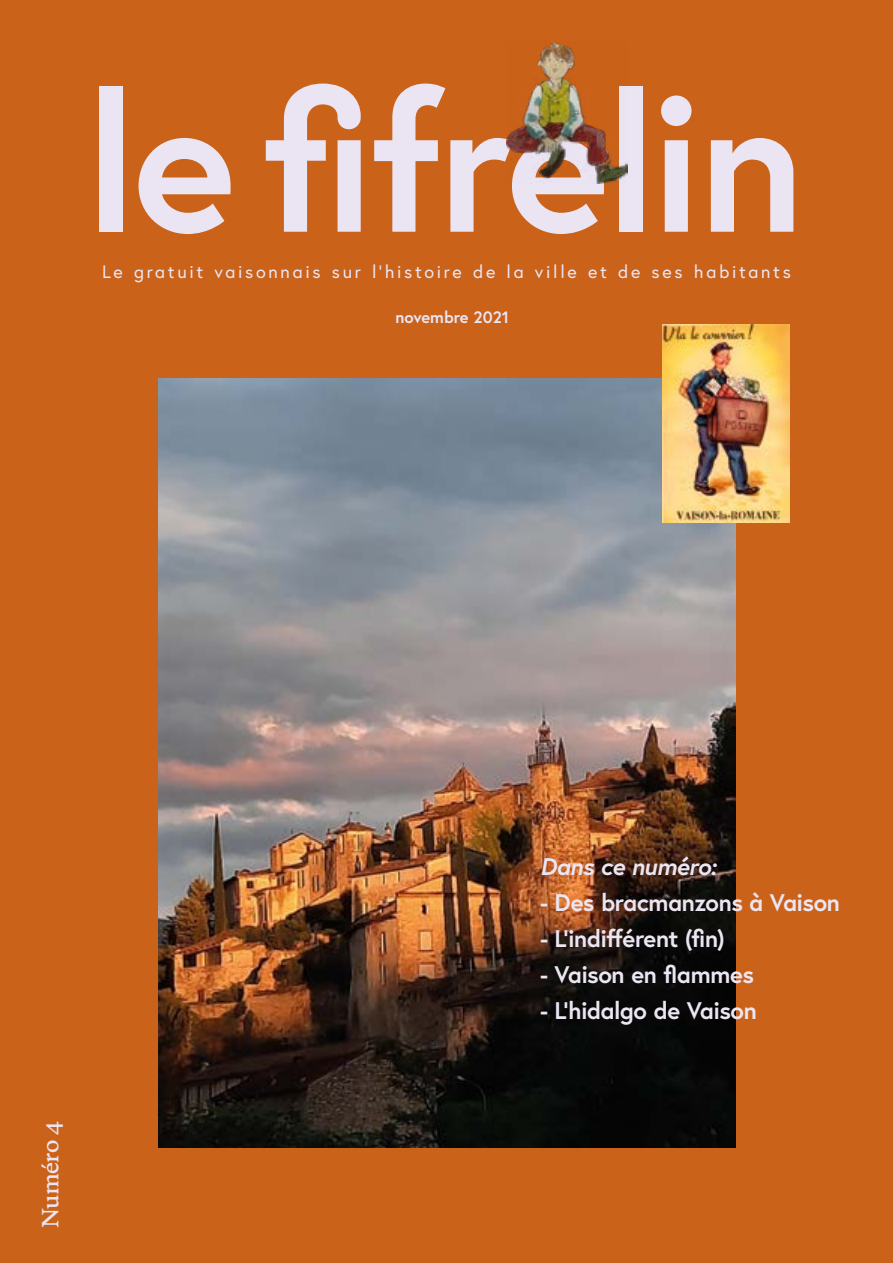
<style>
.page{position:relative;width:893px;height:1263px;background:#cb621a}
.page>*{position:absolute;margin:0;border:0;box-sizing:border-box;transform-origin:0 0}
.t1{font:700 24px "Europa";letter-spacing:-.02em;color:#ece6f3}
.t2{font:italic 700 24px "Europa";letter-spacing:-.02em;color:#ece6f3}
.t3{font:600 21px "Galaxie Copernicus";letter-spacing:-.03em;color:#ebe5f3}
.t4{font:18px "Europa";letter-spacing:.15em;color:#ece6f4}
.t5{font:700 16.5px "Europa";color:#e9e5f3}
</style>
<div class="page">
<svg style="left:266px;top:84px;width:95px;height:148px;background:#dca78d"></svg>
<svg style="left:374px;top:84px;width:230px;height:150px;background:#d89773"></svg>
<div style="left:620px;top:86px;width:23px;height:146px;background:#ebe5f3"></div>
<svg style="left:661px;top:96px;width:30px;height:136px;background:#e1bdb1"></svg>
<svg style="left:711px;top:138px;width:82px;height:94px;background:#deb3a1"></svg>
<div style="left:100px;top:86px;width:23px;height:146px;background:#ebe5f3"></div>
<svg style="left:139px;top:138px;width:92px;height:96px;background:#deb29f"></svg>
<img style="left:158px;top:378px;width:578px;height:770px">
<img style="left:663px;top:324px;width:127px;height:198px">
<img style="left:506px;top:42px;width:122px;height:142px">
<p class="t4" style="left:102px;top:260px;width:690px">Le gratuit vaisonnais sur l’histoire de la ville et de ses habitants</p>
<p class="t5" style="left:395px;top:306px;width:115px">novembre 2021</p>
<p class="t3" style="left:36px;top:1228px;width:109px;rotate:-90deg">Numéro 4</p>
<p class="t2" style="left:540px;top:850px;width:178px">Dans ce numéro:</p>
<p class="t1" style="left:540px;top:886px;width:301px">- Des bracmanzons à Vaison</p>
<p class="t1" style="left:540px;top:922px;width:186px">- L’indifférent (fin)</p>
<p class="t1" style="left:540px;top:958px;width:215px">- Vaison en flammes</p>
<p class="t1" style="left:540px;top:994px;width:218px">- L’hidalgo de Vaison</p>
</div>
